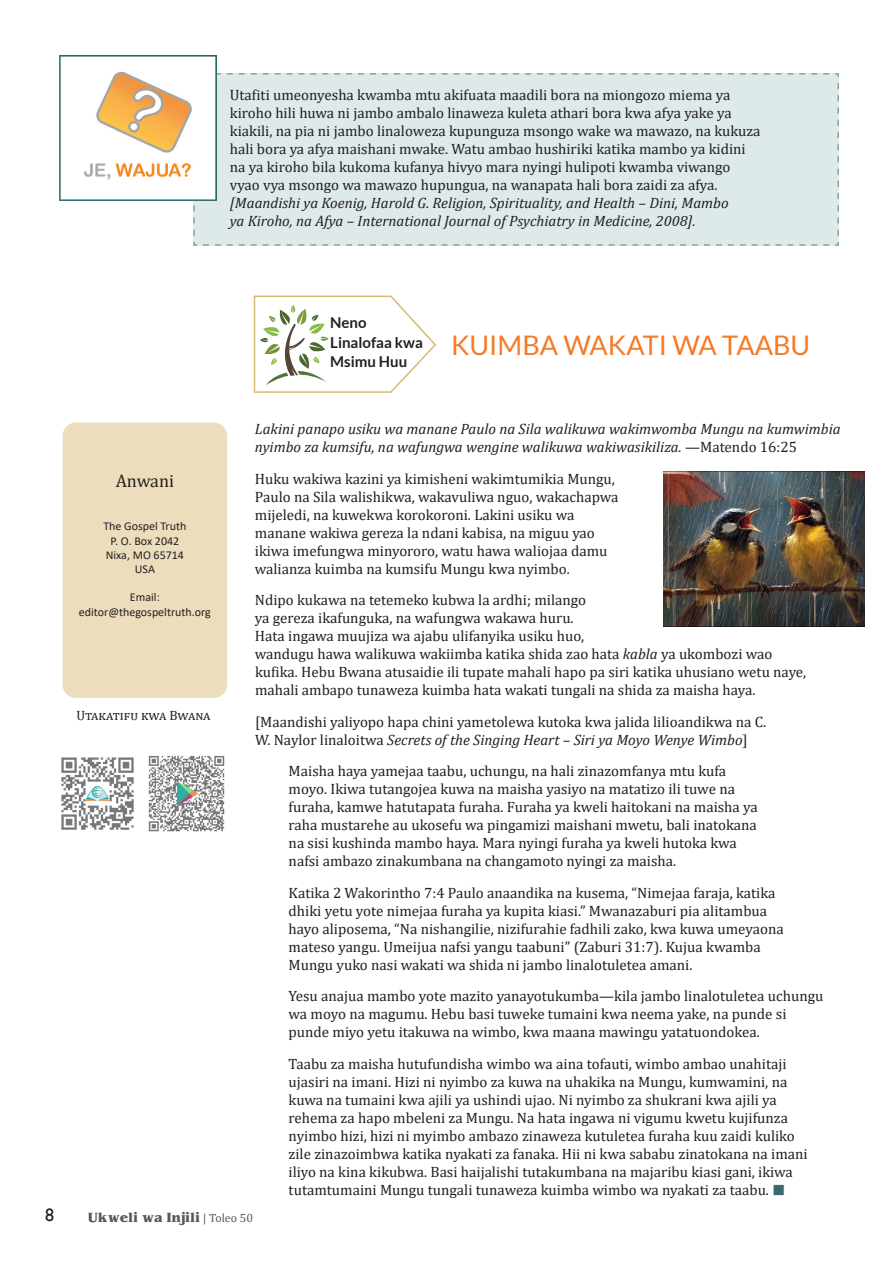
<style>
.page{position:relative;width:893px;height:1263px;background:#fff}
.page>*{position:absolute;margin:0;border:0;box-sizing:border-box;transform-origin:0 0}
.Article_Head{font:27px "Lato";color:#f47b27}
.Body{font:18px "Cambria";color:#231f20}
.t1{font:18px "Gill Sans";color:#231f20}
.Body-2{font:15px/18px "Cambria";color:#231f20}
.Body-3{font:italic 15px/18px "Cambria";color:#231f20}
.t2{font:700 15px/19.5px "Lato";color:#231f20}
.WTBT_References{font:13.5px "Cambria";letter-spacing:.005em;color:#231f20}
.Body-4{font:12px/14.4px "Calibri";color:#231f20;text-align:center}
.t3{font:700 12px "Benguiat";color:#57585a}
.s1{font-style:italic}
.s2{font-style:normal}
.s3{color:#3d686e}
.s4{font-family:"Cambria";font-weight:400}
.s5{font-family:"Cambria";font-weight:400;color:#5a5a5d}
</style>
<div class="page">
<div style="left:63px;top:422px;width:164px;height:276px;background:#ecddbc;border-radius:14px"></div>
<div style="left:193px;top:72px;width:646px;height:174px;background:#ddeae9"></div>
<img style="left:60px;top:56px;width:156px;height:145px">
<svg style="left:254px;top:296px;width:182px;height:97px"></svg>
<img style="left:148px;top:755px;width:77px;height:77px">
<img style="left:61px;top:757px;width:73px;height:73px">
<img style="left:664px;top:471px;width:200px;height:156px">
<p class="Body-2" style="left:230px;top:86px;width:532px">Utafiti umeonyesha kwamba mtu akifuata maadili bora na miongozo miema ya kiroho hili huwa ni jambo ambalo linaweza kuleta athari bora kwa afya yake ya kiakili, na pia ni jambo linaloweza kupunguza msongo wake wa mawazo, na kukuza hali bora ya afya maishani mwake. Watu ambao hushiriki katika mambo ya kidini na ya kiroho bila kukoma kufanya hivyo mara nyingi hulipoti kwamba viwango vyao vya msongo wa mawazo hupungua, na wanapata hali bora zaidi za afya. <span class="s1">[Maandishi ya Koenig, Harold G. Religion, Spirituality, and Health – Dini, Mambo<br>ya Kiroho, na Afya – International Journal of Psychiatry in Medicine, 2008].</span></p>
<p class="Body" style="left:116px;top:470px;width:60px">Anwani</p>
<p class="Body-4" style="left:103px;top:519px;width:85px">The Gospel Truth<br>P. O. Box 2042<br>Nixa, MO 65714<br>USA</p>
<p class="Body-4" style="left:79px;top:590px;width:133px">Email: editor@thegospeltruth.org</p>
<p class="WTBT_References" style="left:76px;top:707px;width:135px">Utakatifu kwa Bwana</p>
<p class="t2" style="left:330px;top:313px;width:94px">Neno<br>Linalofaa kwa<br>Msimu Huu</p>
<p class="Article_Head" style="left:451px;top:330px;width:361px">KUIMBA WAKATI WA TAABU</p>
<p class="Body-3" style="left:255px;top:419px;width:587px">Lakini panapo usiku wa manane Paulo na Sila walikuwa wakimwomba Mungu na kumwimbia nyimbo za kumsifu, na wafungwa wengine walikuwa wakiwasikiliza. <span class="s2">—Matendo 16:25</span></p>
<p class="Body-2" style="left:255px;top:469px;width:365px">Huku wakiwa kazini ya kimisheni wakimtumikia Mungu, Paulo na Sila walishikwa, wakavuliwa nguo, wakachapwa mijeledi, na kuwekwa korokoroni. Lakini usiku wa manane wakiwa gereza la ndani kabisa, na miguu yao ikiwa imefungwa minyororo, watu hawa waliojaa damu walianza kuimba na kumsifu Mungu kwa nyimbo.</p>
<p class="Body-2" style="left:255px;top:591px;width:553px">Ndipo kukawa na tetemeko kubwa la ardhi; milango<br>ya gereza ikafunguka, na wafungwa wakawa huru.<br>Hata ingawa muujiza wa ajabu ulifanyika usiku huo,<br>wandugu hawa walikuwa wakiimba katika shida zao hata <span class="s1">kabla</span> ya ukombozi wao kufika. Hebu Bwana atusaidie ili tupate mahali hapo pa siri katika uhusiano wetu naye, mahali ambapo tunaweza kuimba hata wakati tungali na shida za maisha haya.</p>
<p class="Body-2" style="left:255px;top:712px;width:513px">[Maandishi yaliyopo hapa chini yametolewa kutoka kwa jalida lilioandikwa na C.<br>W. Naylor linaloitwa <span class="s1">Secrets of the Singing Heart – Siri ya Moyo Wenye Wimbo</span>]</p>
<p class="Body-2" style="left:289px;top:762px;width:471px">Maisha haya yamejaa taabu, uchungu, na hali zinazomfanya mtu kufa moyo. Ikiwa tutangojea kuwa na maisha yasiyo na matatizo ili tuwe na furaha, kamwe hatutapata furaha. Furaha ya kweli haitokani na maisha ya raha mustarehe au ukosefu wa pingamizi maishani mwetu, bali inatokana na sisi kushinda mambo haya. Mara nyingi furaha ya kweli hutoka kwa nafsi ambazo zinakumbana na changamoto nyingi za maisha.</p>
<p class="Body-2" style="left:289px;top:883px;width:497px">Katika 2 Wakorintho 7:4 Paulo anaandika na kusema, “Nimejaa faraja, katika dhiki yetu yote nimejaa furaha ya kupita kiasi.” Mwanazaburi pia alitambua hayo aliposema, “Na nishangilie, nizifurahie fadhili zako, kwa kuwa umeyaona mateso yangu. Umeijua nafsi yangu taabuni” (Zaburi 31:7). Kujua kwamba Mungu yuko nasi wakati wa shida ni jambo linalotuletea amani.</p>
<p class="Body-2" style="left:289px;top:987px;width:536px">Yesu anajua mambo yote mazito yanayotukumba—kila jambo linalotuletea uchungu wa moyo na magumu. Hebu basi tuweke tumaini kwa neema yake, na punde si punde miyo yetu itakuwa na wimbo, kwa maana mawingu yatatuondokea.</p>
<p class="Body-2" style="left:289px;top:1054px;width:521px">Taabu za maisha hutufundisha wimbo wa aina tofauti, wimbo ambao unahitaji ujasiri na imani. Hizi ni nyimbo za kuwa na uhakika na Mungu, kumwamini, na kuwa na tumaini kwa ajili ya ushindi ujao. Ni nyimbo za shukrani kwa ajili ya rehema za hapo mbeleni za Mungu. Na hata ingawa ni vigumu kwetu kujifunza nyimbo hizi, hizi ni myimbo ambazo zinaweza kutuletea furaha kuu zaidi kuliko zile zinazoimbwa katika nyakati za fanaka. Hii ni kwa sababu zinatokana na imani iliyo na kina kikubwa. Basi haijalishi tutakumbana na majaribu kiasi gani, ikiwa tutamtumaini Mungu tungali tunaweza kuimba wimbo wa nyakati za taabu. <span class="s3">■</span></p>
<p class="t1" style="left:45px;top:1205px;width:10px">8</p>
<p class="t3" style="left:88px;top:1209px;width:167px">Ukweli wa Injili <span class="s4">|</span> <span class="s5">Toleo 50</span></p>
</div>
